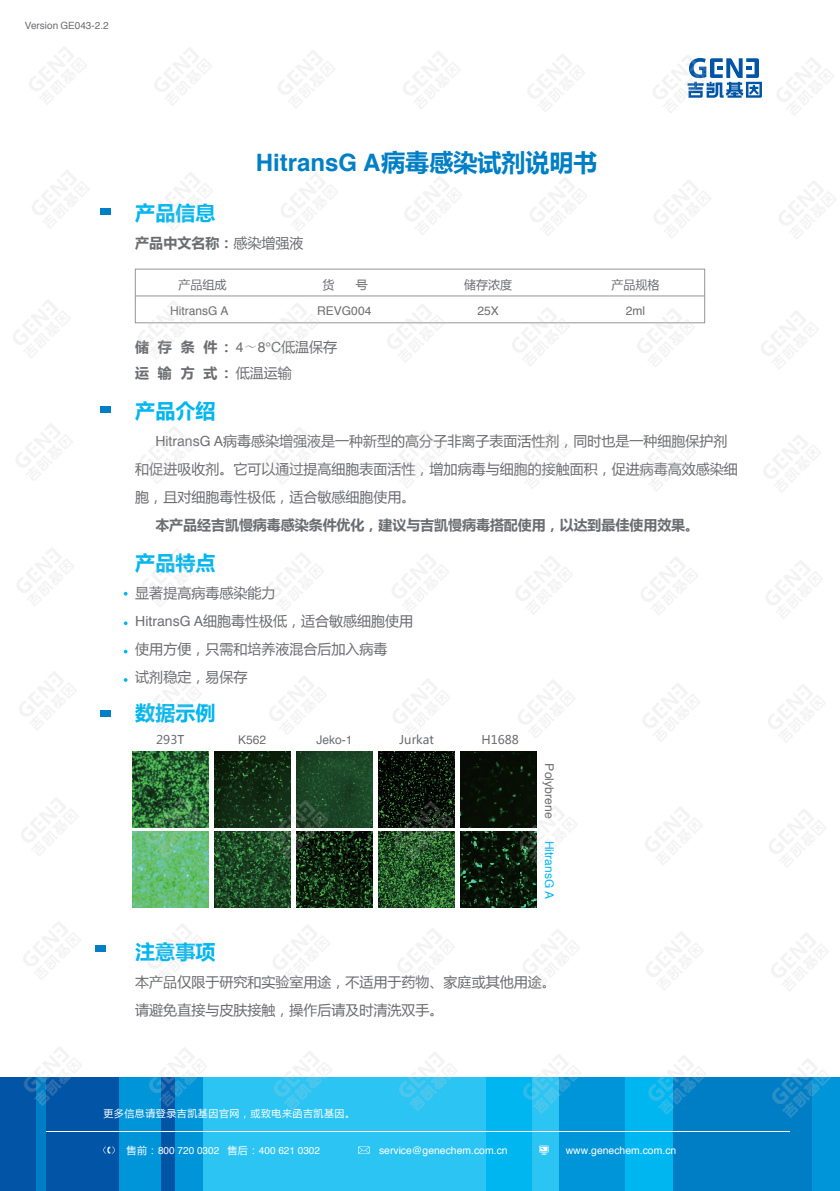
<style>
.page{position:relative;width:840px;height:1191px;background:#fff}
.page>*{position:absolute;margin:0;border:0;box-sizing:border-box;transform-origin:0 0}
.t1{font:700 24px "Helvetica";color:#007fc6}
.t2{font:700 20px "Microsoft Ya Hei";color:#00b6f0}
.t3{font:14px/28px "Microsoft Ya Hei";color:#6c6d70}
.t4{font:700 14px/26px "Microsoft Ya Hei";letter-spacing:-.005em;color:#6c6d70}
.t5{font:12px "Helvetica";color:#6c6d70}
.t6{font:12px "Microsoft Ya Hei";color:#6c6d70}
.t7{font:12px "Helvetica";color:#00b6f0}
.t8{font:10.2px "Helvetica";color:#fff}
.t9{font:10px "Helvetica";color:#fff}
.t10{font:10px "Microsoft Ya Hei";letter-spacing:.05em;color:#fff}
.t11{font:10px "Helvetica";color:#6c6d70}
.s1{font-family:"Microsoft Ya Hei"}
.s2{font-weight:400}
.s3{font-family:"Helvetica";font-weight:400}
.s4{font-family:"Adobe Song Std";font-weight:300}
.s5{font-family:"Helvetica"}
</style>
<div class="page">
<div style="left:46px;top:1077px;width:135px;height:114px;background:#0154a6"></div>
<div style="left:0;top:1077px;width:36px;height:114px;background:#0154a6"></div>
<div style="left:36px;top:1077px;width:10px;height:114px;background:#007ec5"></div>
<div style="left:119px;top:1077px;width:41px;height:114px;background:#0095d9"></div>
<div style="left:201px;top:1077px;width:284px;height:114px;background:#2bc4f3"></div>
<div style="left:485px;top:1077px;width:46px;height:114px;background:#00b6f0"></div>
<div style="left:175px;top:1077px;width:27px;height:114px;background:#0095d9"></div>
<div style="left:672px;top:1077px;width:139px;height:114px;background:#007ec5"></div>
<div style="left:811px;top:1077px;width:28px;height:114px;background:#0095d9"></div>
<div style="left:531px;top:1077px;width:28px;height:114px;background:#2bc4f3"></div>
<div style="left:559px;top:1077px;width:66px;height:114px;background:#0095d9"></div>
<div style="left:625px;top:1077px;width:47px;height:114px;background:#00b6f0"></div>
<img style="left:13px;top:47px;width:823px;height:1106px">
<p class="t11" style="left:25px;top:18px;width:85px">Version GE043-2.2</p>
<h1 class="t1" style="left:256px;top:143px;width:343px">HitransG A<span class="s1">病毒感染试剂说明书</span></h1>
<h2 class="t2" style="left:135px;top:199px;width:81px">产品信息</h2>
<p class="t4" style="left:135px;top:229px;width:169px">产品中文名称：<span class="s2">感染增强液</span></p>
<p class="t6" style="left:178px;top:277px;width:49px">产品组成</p>
<p class="t5" style="left:170px;top:302px;width:60px">HitransG A</p>
<p class="t6" style="left:322px;top:277px;width:13px">货</p>
<p class="t6" style="left:355px;top:277px;width:13px">号</p>
<p class="t5" style="left:317px;top:302px;width:56px">REVG004</p>
<p class="t6" style="left:464px;top:277px;width:49px">储存浓度</p>
<p class="t5" style="left:477px;top:302px;width:23px">25X</p>
<p class="t6" style="left:611px;top:277px;width:49px">产品规格</p>
<p class="t5" style="left:625px;top:302px;width:21px">2ml</p>
<p class="t4" style="left:135px;top:333px;width:203px">储 存 条 件： <span class="s3">4</span><span class="s4">～</span><span class="s3">8°C</span><span class="s2">低温保存</span>运 输 方 式：<span class="s2">低温运输</span></p>
<h2 class="t2" style="left:135px;top:397px;width:81px">产品介绍</h2>
<p class="t3" style="left:135px;top:426px;width:604px;text-indent:20px"><span class="s5">HitransG A</span>病毒感染增强液是一种新型的高分子非离子表面活性剂，同时也是一种细胞保护剂和促进吸收剂。它可以通过提高细胞表面活性，增加病毒与细胞的接触面积，促进病毒高效感染细胞，且对细胞毒性极低，适合敏感细胞使用。</p>
<p class="t4" style="left:155px;top:511px;width:545px">本产品经吉凯慢病毒感染条件优化，建议与吉凯慢病毒搭配使用，以达到最佳使用效果。</p>
<h2 class="t2" style="left:135px;top:549px;width:81px">产品特点</h2>
<p class="t3" style="left:135px;top:578px;width:279px">显著提高病毒感染能力<br><span class="s5">HitransG A</span>细胞毒性极低，适合敏感细胞使用使用方便，只需和培养液混合后加入病毒<br>试剂稳定，易保存</p>
<h2 class="t2" style="left:135px;top:699px;width:81px">数据示例</h2>
<p class="t6" style="left:156px;top:732px;width:29px">293T</p>
<p class="t5" style="left:238px;top:731px;width:30px">K562</p>
<p class="t5" style="left:316px;top:731px;width:38px">Jeko-1</p>
<p class="t6" style="left:399px;top:732px;width:36px">Jurkat</p>
<p class="t6" style="left:481px;top:732px;width:39px">H1688</p>
<p class="t5" style="left:558px;top:763px;width:57px;rotate:90deg">Polybrene</p>
<p class="t7" style="left:558px;top:840px;width:60px;rotate:90deg">HitransG A</p>
<h2 class="t2" style="left:135px;top:938px;width:81px">注意事项</h2>
<p class="t3" style="left:135px;top:968px;width:422px">本产品仅限于研究和实验室用途，不适用于药物、家庭或其他用途。请避免直接与皮肤接触，操作后请及时清洗双手。</p>
<p class="t10" style="left:103px;top:1106px;width:253px">更多信息请登录吉凯基因官网，或致电来函吉凯基因。</p>
<p class="t9" style="left:126px;top:1142px;width:195px"><span class="s1">售前：</span>800 720 0302 <span class="s1">售后：</span>400 621 0302</p>
<p class="t8" style="left:379px;top:1142px;width:130px">service@genechem.com.cn</p>
<p class="t8" style="left:565px;top:1142px;width:112px">www.genechem.com.cn</p>
</div>
